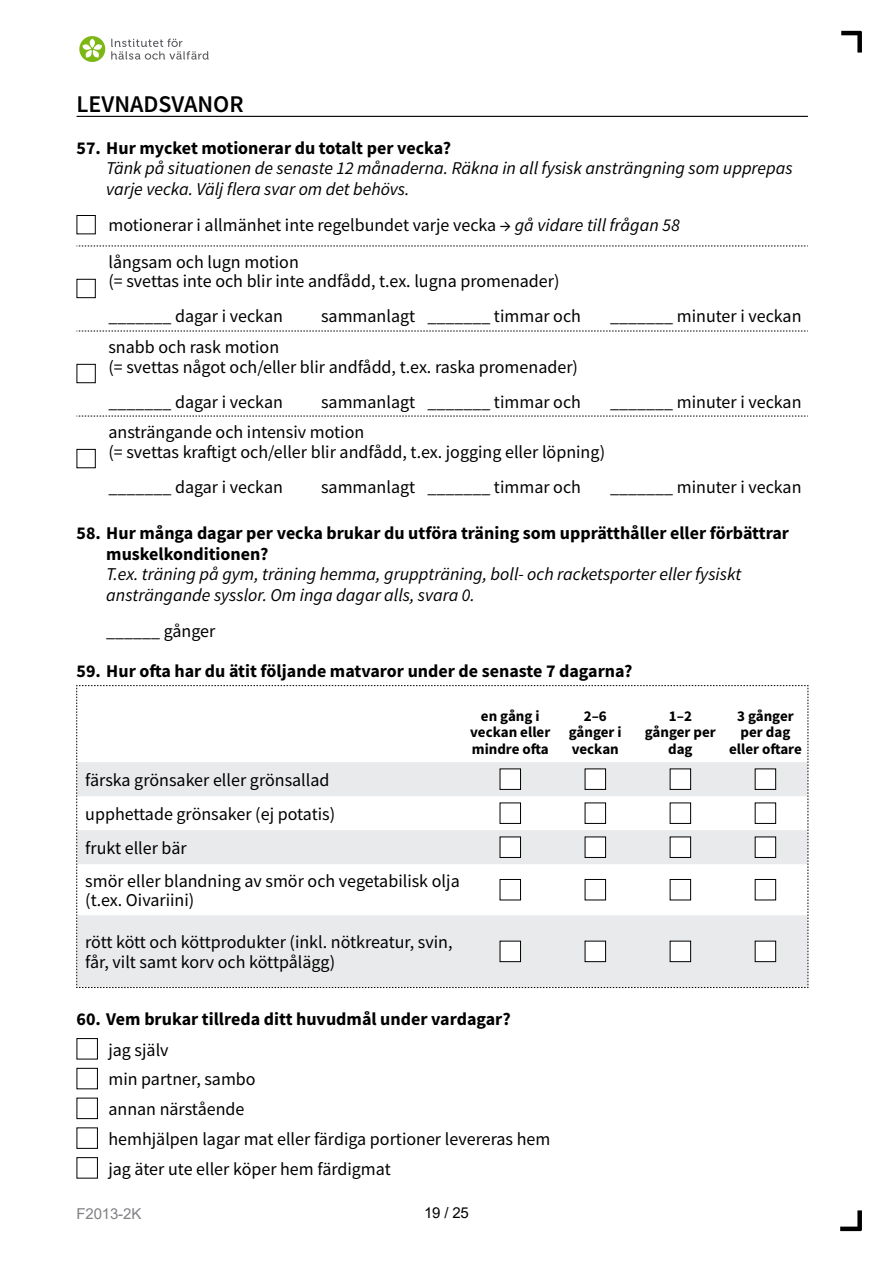
<style>
.page{position:relative;width:893px;height:1263px;background:#fff}
.page>*{position:absolute;margin:0;border:0;box-sizing:border-box;transform-origin:0 0}
.t1{font:600 24px "Source Sans Pro";color:#000}
.t2{font:18px/29.7px "Source Sans Pro";color:#000}
.t3{font:700 18px/20.7px "Source Sans Pro";color:#000}
.t4{font:italic 18px/20.7px "Source Sans Pro";color:#000}
.t5{font:700 15px/16.5px "Source Sans Pro";color:#000;text-align:center}
.t6{font:15px "Arial";letter-spacing:-.01em;color:#818084}
.t7{font:15px "Arial";color:#000}
.s1{font-style:italic}
</style>
<div class="page">
<div style="left:840px;top:1226px;width:21px;height:5px;background:#000"></div>
<div style="left:857px;top:1210px;width:5px;height:20px;background:#000"></div>
<div style="left:857px;top:31px;width:5px;height:22px;background:#000"></div>
<hr style="left:841px;top:31px;width:20px;height:4px;background:#000">
<svg style="left:79px;top:36px;width:26px;height:26px"></svg>
<svg style="left:82px;top:39px;width:20px;height:19px"></svg>
<svg style="left:111px;top:39px;width:98px;height:21px"></svg>
<hr style="left:77px;top:116px;width:731px;height:1px;background:#000">
<svg style="left:77px;top:246px;width:731px;height:1px"></svg>
<svg style="left:77px;top:331px;width:731px;height:1px"></svg>
<svg style="left:77px;top:416px;width:731px;height:1px"></svg>
<div style="left:77px;top:215px;width:19px;height:19px;border:1px solid #000"></div>
<div style="left:77px;top:279px;width:19px;height:19px;border:1px solid #000"></div>
<div style="left:77px;top:364px;width:19px;height:19px;border:1px solid #000"></div>
<div style="left:77px;top:449px;width:19px;height:19px;border:1px solid #000"></div>
<svg style="left:76px;top:685px;width:733px;height:303px"></svg>
<div style="left:500px;top:769px;width:20px;height:20px;background:#fff"></div>
<div style="left:500px;top:768px;width:21px;height:22px;border:1px solid #000"></div>
<div style="left:585px;top:769px;width:21px;height:20px;background:#fff"></div>
<div style="left:585px;top:768px;width:21px;height:22px;border:1px solid #000"></div>
<div style="left:670px;top:769px;width:21px;height:20px;background:#fff"></div>
<div style="left:670px;top:768px;width:21px;height:22px;border:1px solid #000"></div>
<div style="left:755px;top:769px;width:21px;height:20px;background:#fff"></div>
<div style="left:755px;top:768px;width:21px;height:22px;border:1px solid #000"></div>
<div style="left:500px;top:803px;width:20px;height:20px;background:#fff"></div>
<div style="left:500px;top:802px;width:21px;height:22px;border:1px solid #000"></div>
<div style="left:585px;top:803px;width:21px;height:20px;background:#fff"></div>
<div style="left:585px;top:802px;width:21px;height:22px;border:1px solid #000"></div>
<div style="left:670px;top:803px;width:21px;height:20px;background:#fff"></div>
<div style="left:670px;top:802px;width:21px;height:22px;border:1px solid #000"></div>
<div style="left:755px;top:803px;width:21px;height:20px;background:#fff"></div>
<div style="left:755px;top:802px;width:21px;height:22px;border:1px solid #000"></div>
<div style="left:500px;top:837px;width:20px;height:20px;background:#fff"></div>
<div style="left:500px;top:836px;width:21px;height:22px;border:1px solid #000"></div>
<div style="left:585px;top:837px;width:21px;height:20px;background:#fff"></div>
<div style="left:585px;top:836px;width:21px;height:22px;border:1px solid #000"></div>
<div style="left:670px;top:837px;width:21px;height:20px;background:#fff"></div>
<div style="left:670px;top:836px;width:21px;height:22px;border:1px solid #000"></div>
<div style="left:755px;top:837px;width:21px;height:20px;background:#fff"></div>
<div style="left:755px;top:836px;width:21px;height:22px;border:1px solid #000"></div>
<div style="left:500px;top:879px;width:20px;height:21px;background:#fff"></div>
<div style="left:500px;top:879px;width:21px;height:21px;border:1px solid #000"></div>
<div style="left:585px;top:879px;width:21px;height:21px;background:#fff"></div>
<div style="left:585px;top:879px;width:21px;height:21px;border:1px solid #000"></div>
<div style="left:670px;top:879px;width:21px;height:21px;background:#fff"></div>
<div style="left:670px;top:879px;width:21px;height:21px;border:1px solid #000"></div>
<div style="left:755px;top:879px;width:21px;height:21px;background:#fff"></div>
<div style="left:755px;top:879px;width:21px;height:21px;border:1px solid #000"></div>
<div style="left:500px;top:941px;width:20px;height:21px;background:#fff"></div>
<div style="left:500px;top:941px;width:21px;height:21px;border:1px solid #000"></div>
<div style="left:585px;top:941px;width:21px;height:21px;background:#fff"></div>
<div style="left:585px;top:941px;width:21px;height:21px;border:1px solid #000"></div>
<div style="left:670px;top:941px;width:21px;height:21px;background:#fff"></div>
<div style="left:670px;top:941px;width:21px;height:21px;border:1px solid #000"></div>
<div style="left:755px;top:941px;width:21px;height:21px;background:#fff"></div>
<div style="left:755px;top:941px;width:21px;height:21px;border:1px solid #000"></div>
<div style="left:77px;top:1038px;width:21px;height:21px;border:1px solid #000"></div>
<div style="left:77px;top:1068px;width:21px;height:21px;border:1px solid #000"></div>
<div style="left:77px;top:1098px;width:21px;height:21px;border:1px solid #000"></div>
<div style="left:77px;top:1127px;width:21px;height:22px;border:1px solid #000"></div>
<div style="left:77px;top:1157px;width:21px;height:21px;border:1px solid #000"></div>
<h1 class="t1" style="left:77px;top:88px;width:169px">LEVNADSVANOR</h1>
<p class="t3" style="left:77px;top:137px;width:376px">57. Hur mycket motionerar du totalt per vecka?</p>
<p class="t4" style="left:106px;top:158px;width:688px">Tänk på situationen de senaste 12 månaderna. Räkna in all fysisk ansträngning som upprepas varje vecka. Välj flera svar om det behövs.</p>
<p class="t2" style="left:108px;top:207px;width:573px;line-height:36.5px">motionerar i allmänhet inte regelbundet varje vecka → <span class="s1">gå vidare till frågan 58 </span>långsam och lugn motion</p>
<p class="t2" style="left:108px;top:264px;width:453px;line-height:35.1px">(= svettas inte och blir inte andfådd, t.ex. lugna promenader) _______ dagar i veckan</p>
<p class="t2" style="left:321px;top:302px;width:261px">sammanlagt _______ timmar och</p>
<p class="t2" style="left:610px;top:302px;width:193px">_______ minuter i veckan</p>
<p class="t2" style="left:108px;top:337px;width:471px;line-height:19.5px">snabb och rask motion<br>(= svettas något och/eller blir andfådd, t.ex. raska promenader)</p>
<p class="t2" style="left:108px;top:387px;width:176px">_______ dagar i veckan</p>
<p class="t2" style="left:321px;top:387px;width:261px">sammanlagt _______ timmar och</p>
<p class="t2" style="left:610px;top:387px;width:193px">_______ minuter i veckan</p>
<p class="t2" style="left:108px;top:422px;width:498px;line-height:19.5px">ansträngande och intensiv motion<br>(= svettas kraftigt och/eller blir andfådd, t.ex. jogging eller löpning)</p>
<p class="t2" style="left:108px;top:472px;width:176px">_______ dagar i veckan</p>
<p class="t2" style="left:321px;top:472px;width:261px">sammanlagt _______ timmar och</p>
<p class="t2" style="left:610px;top:472px;width:193px">_______ minuter i veckan</p>
<p class="t3" style="left:106px;top:522px;width:684px;text-indent:-30px">58. Hur många dagar per vecka brukar du utföra träning som upprätthåller eller förbättrar muskelkonditionen?</p>
<p class="t4" style="left:106px;top:564px;width:636px">T.ex. träning på gym, träning hemma, gruppträning, boll- och racketsporter eller fysiskt ansträngande sysslor. Om inga dagar alls, svara 0.</p>
<p class="t2" style="left:106px;top:616px;width:111px">______ gånger</p>
<p class="t3" style="left:77px;top:660px;width:557px">59. Hur ofta har du ätit följande matvaror under de senaste 7 dagarna?</p>
<p class="t5" style="left:470px;top:707px;width:82px">en gång i veckan eller mindre ofta</p>
<p class="t5" style="left:569px;top:707px;width:54px">2–6 gånger i veckan</p>
<p class="t5" style="left:645px;top:707px;width:73px">1–2 gånger per dag</p>
<p class="t5" style="left:729px;top:707px;width:74px">3 gånger per dag eller oftare</p>
<p class="t2" style="left:85px;top:763px;width:376px;line-height:33.6px">färska grönsaker eller grönsallad<br>upphettade grönsaker (ej potatis)<br>frukt eller bär<br>smör eller blandning av smör och vegetabilisk olja</p>
<p class="t2" style="left:85px;top:885px;width:111px">(t.ex. Oivariini)</p>
<p class="t2" style="left:85px;top:932px;width:369px;line-height:19.5px">rött kött och köttprodukter (inkl. nötkreatur, svin, får, vilt samt korv och köttpålägg)</p>
<p class="t3" style="left:77px;top:1009px;width:436px">60. Vem brukar tillreda ditt huvudmål under vardagar?</p>
<p class="t2" style="left:108px;top:1035px;width:443px">jag själv<br>min partner, sambo<br>annan närstående<br>hemhjälpen lagar mat eller färdiga portioner levereras hem jag äter ute eller köper hem färdigmat</p>
<p class="t6" style="left:77px;top:1203px;width:66px">F2013-2K</p>
<p class="t7" style="left:424px;top:1203px;width:46px">19 / 25</p>
</div>
